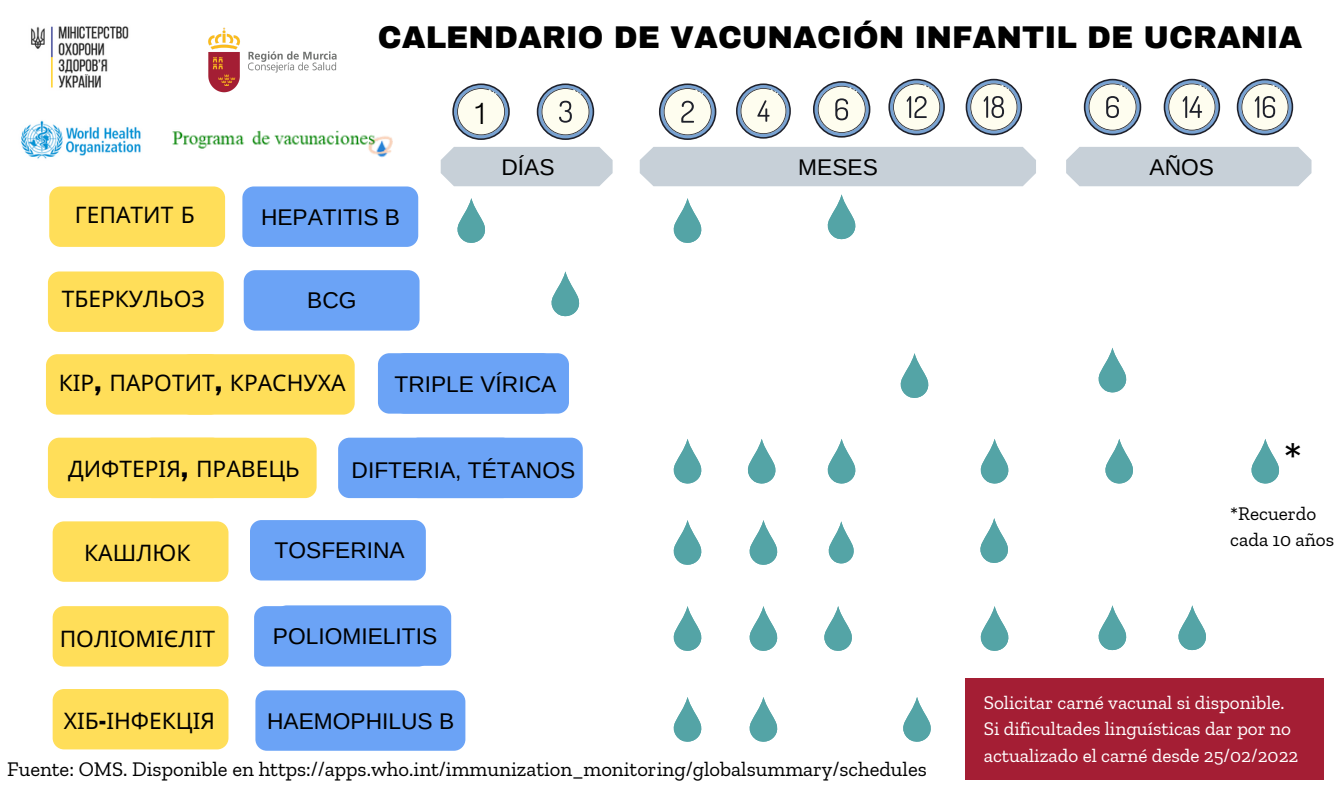
<style>
.page{position:relative;width:1344px;height:788px;background:#fff}
.page>*{position:absolute;margin:0;border:0;box-sizing:border-box;transform-origin:0 0}
.t1{font:45.5px "Zilla Slab";color:#000}
.t2{font:300 31.5px "Clear Sans";color:#000}
.t3{font:900 30.8px "Archivo";color:#000}
.t4{font:22.75px "Arimo";color:#000}
.t5{font:22.75px "Noto Sans";color:#000}
.t6{font:20.65px "Zilla Slab";color:#000}
.t7{font:19.25px/26.2px "Zilla Slab";color:#fff}
.t8{font:19.25px "Zilla Slab";color:#000}
.s1{font-family:"Archivo";font-weight:900}
</style>
<div class="page">
<div style="left:48px;top:271px;width:176px;height:61px;background:#ffde59;border-radius:11px"></div>
<div style="left:49px;top:186px;width:176px;height:61px;background:#ffde59;border-radius:11px"></div>
<div style="left:46px;top:354px;width:176px;height:60px;background:#ffde59;border-radius:11px"></div>
<div style="left:48px;top:437px;width:176px;height:61px;background:#ffde59;border-radius:11px"></div>
<div style="left:53px;top:521px;width:175px;height:60px;background:#ffde59;border-radius:11px"></div>
<div style="left:53px;top:606px;width:175px;height:60px;background:#ffde59;border-radius:11px"></div>
<div style="left:53px;top:689px;width:175px;height:60px;background:#ffde59;border-radius:11px"></div>
<div style="left:141px;top:437px;width:176px;height:61px;background:#ffde59;border-radius:11px"></div>
<div style="left:179px;top:354px;width:176px;height:60px;background:#ffde59;border-radius:11px"></div>
<div style="left:244px;top:270px;width:176px;height:60px;background:#6ba3f6;border-radius:11px"></div>
<div style="left:378px;top:353px;width:176px;height:60px;background:#6ba3f6;border-radius:11px"></div>
<div style="left:250px;top:520px;width:176px;height:60px;background:#6ba3f6;border-radius:11px"></div>
<div style="left:338px;top:437px;width:176px;height:61px;background:#6ba3f6;border-radius:11px"></div>
<div style="left:255px;top:690px;width:210px;height:60px;background:#6ba3f6;border-radius:11px"></div>
<div style="left:254px;top:606px;width:176px;height:60px;background:#6ba3f6;border-radius:11px"></div>
<div style="left:407px;top:437px;width:176px;height:61px;background:#6ba3f6;border-radius:11px"></div>
<div style="left:1066px;top:147px;width:246px;height:39px;background:#c7d0d8"></div>
<div style="left:640px;top:147px;width:396px;height:39px;background:#c7d0d8"></div>
<svg style="left:1237px;top:79px;width:56px;height:56px"></svg>
<svg style="left:1164px;top:79px;width:56px;height:56px"></svg>
<svg style="left:1084px;top:79px;width:57px;height:56px"></svg>
<svg style="left:813px;top:81px;width:57px;height:57px"></svg>
<svg style="left:966px;top:79px;width:56px;height:56px"></svg>
<svg style="left:888px;top:79px;width:57px;height:56px"></svg>
<svg style="left:659px;top:83px;width:57px;height:57px"></svg>
<svg style="left:736px;top:83px;width:55px;height:56px"></svg>
<div style="left:441px;top:147px;width:172px;height:39px;background:#c7d0d8"></div>
<div style="left:275px;top:605px;width:176px;height:60px;background:#6ba3f6;border-radius:11px"></div>
<div style="left:393px;top:353px;width:176px;height:60px;background:#6ba3f6;border-radius:11px"></div>
<img style="left:31px;top:26px;width:98px;height:62px">
<img style="left:172px;top:130px;width:220px;height:28px">
<div style="left:966px;top:678px;width:358px;height:101px;background:#a41e34"></div>
<svg style="left:452px;top:83px;width:58px;height:57px"></svg>
<div style="left:472px;top:95px;width:17px;height:34px;background:#fefdef"></div>
<div style="left:242px;top:186px;width:176px;height:61px;background:#6ba3f6;border-radius:11px"></div>
<svg style="left:458px;top:198px;width:27px;height:45px"></svg>
<svg style="left:674px;top:198px;width:27px;height:45px"></svg>
<svg style="left:828px;top:194px;width:27px;height:45px"></svg>
<svg style="left:552px;top:271px;width:27px;height:45px"></svg>
<svg style="left:901px;top:353px;width:27px;height:45px"></svg>
<svg style="left:1099px;top:348px;width:27px;height:44px"></svg>
<svg style="left:674px;top:439px;width:27px;height:44px"></svg>
<svg style="left:748px;top:439px;width:27px;height:44px"></svg>
<svg style="left:828px;top:439px;width:27px;height:44px"></svg>
<svg style="left:981px;top:439px;width:27px;height:44px"></svg>
<svg style="left:1105px;top:439px;width:28px;height:44px"></svg>
<svg style="left:1252px;top:439px;width:27px;height:44px"></svg>
<svg style="left:674px;top:520px;width:27px;height:44px"></svg>
<svg style="left:750px;top:520px;width:27px;height:44px"></svg>
<svg style="left:829px;top:521px;width:25px;height:42px"></svg>
<svg style="left:980px;top:518px;width:28px;height:45px"></svg>
<svg style="left:674px;top:606px;width:27px;height:44px"></svg>
<svg style="left:750px;top:606px;width:27px;height:44px"></svg>
<svg style="left:824px;top:606px;width:28px;height:44px"></svg>
<svg style="left:981px;top:606px;width:27px;height:44px"></svg>
<svg style="left:1099px;top:605px;width:27px;height:45px"></svg>
<svg style="left:1178px;top:605px;width:28px;height:45px"></svg>
<svg style="left:674px;top:697px;width:27px;height:44px"></svg>
<svg style="left:750px;top:697px;width:27px;height:44px"></svg>
<svg style="left:903px;top:697px;width:28px;height:44px"></svg>
<svg style="left:537px;top:83px;width:57px;height:57px"></svg>
<img style="left:21px;top:120px;width:120px;height:39px">
<img style="left:208px;top:27px;width:129px;height:66px">
<p class="t3" style="left:378px;top:21px;width:926px">CALENDARIO DE VACUNACIÓN INFANTIL DE UCRANIA</p>
<p class="t5" style="left:75px;top:199px;width:122px">ГЕПАТИТ Б</p>
<p class="t5" style="left:62px;top:283px;width:145px">ТБЕРКУЛЬОЗ</p>
<p class="t4" style="left:261px;top:204px;width:140px">HEPATITIS B</p>
<p class="t4" style="left:307px;top:288px;width:51px">BCG</p>
<p class="t2" style="left:471px;top:90px;width:21px">1</p>
<p class="t4" style="left:501px;top:154px;width:55px">DÍAS</p>
<p class="t4" style="left:798px;top:154px;width:81px">MESES</p>
<p class="t5" style="left:59px;top:367px;width:288px">КІР<span class="s1">,</span> ПАРОТИТ<span class="s1">,</span> КРАСНУХА</p>
<p class="t4" style="left:394px;top:371px;width:163px">TRIPLE VÍRICA</p>
<p class="t5" style="left:68px;top:452px;width:233px">ДИФТЕРІЯ<span class="s1">,</span> ПРАВЕЦЬ</p>
<p class="t4" style="left:352px;top:457px;width:225px">DIFTERIA, TÉTANOS</p>
<p class="t5" style="left:84px;top:536px;width:108px">КАШЛЮК</p>
<p class="t4" style="left:275px;top:537px;width:132px">TOSFERINA</p>
<p class="t5" style="left:60px;top:622px;width:157px">ПОЛІОМІЄЛІТ</p>
<p class="t4" style="left:273px;top:623px;width:166px">POLIOMIELITIS</p>
<p class="t5" style="left:64px;top:704px;width:153px">ХІБ<span class="s1">-</span>ІНФЕКЦІЯ</p>
<p class="t4" style="left:267px;top:708px;width:189px">HAEMOPHILUS B</p>
<p class="t6" style="left:7px;top:756px;width:921px">Fuente: OMS. Disponible en https://apps.who.int/immunization_monitoring/globalsummary/schedules</p>
<p class="t4" style="left:1150px;top:154px;width:66px">AÑOS</p>
<p class="t1" style="left:1283px;top:429px;width:20px">*</p>
<p class="t8" style="left:1230px;top:501px;width:88px">*Recuerdo</p>
<p class="t8" style="left:1230px;top:527px;width:105px">cada 10 años</p>
<p class="t7" style="left:984px;top:689px;width:302px">Solicitar carné vacunal si disponible.</p>
<p class="t7" style="left:984px;top:715px;width:316px">Si dificultades linguísticas dar por no actualizado el carné desde 25/02/2022</p>
</div>
